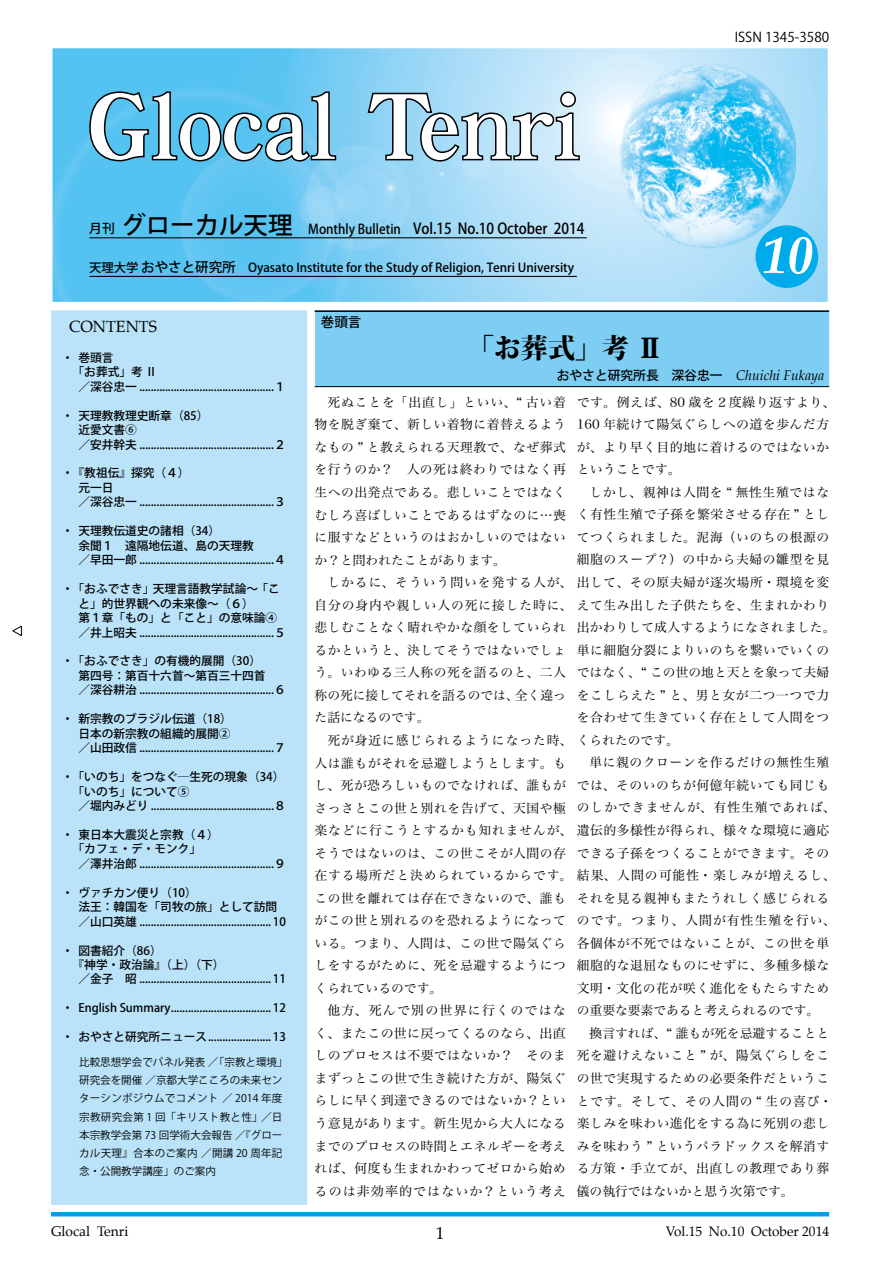
<style>
.page{position:relative;width:893px;height:1263px;background:#fff}
.page>*{position:absolute;margin:0;border:0;box-sizing:border-box;transform-origin:0 0}
.t1{font:italic 700 52.95px "Palatino";color:#fff}
.t2{font:800 27.15px "Koz Min Pro";color:#000}
.t3{font:500 24.45px "Koz Go Pro";color:#000}
.t4{font:16.95px "Palatino";color:#000}
.t5{font:15.9px "Palatino";color:#000}
.t6{font:13.8px "Palatino";color:#000}
.t7{font:500 13.5px "Koz Go Pro";color:#000}
.t8{font:13.5px "Palatino";color:#000}
.t9{font:13.5px "Koz Go Pro";color:#000}
.t10{font:12.75px/22.5px "Hira Min Pro W3";letter-spacing:.045em;color:#000;text-align:justify}
.t11{font:12.75px "Hira Min Pro W3";letter-spacing:.07em;color:#000}
.t12{font:12.75px/22.5px "Hira Min Pro W3";letter-spacing:.025em;color:#000}
.t13{font:12.75px "Hira Min Pro W3";color:#000}
.t14{font:12.75px "Hira Min Pro W3";letter-spacing:.075em;color:#000}
.t15{font:12.75px "Hira Min Pro W3";letter-spacing:.065em;color:#000}
.t16{font:500 12.75px "Koz Go Pro";color:#000}
.t17{font:12.75px "Hira Min Pro W3";letter-spacing:.015em;color:#000}
.t18{font:12.75px "Hira Min Pro W3";letter-spacing:.08em;color:#000}
.t19{font:12.75px "Hira Min Pro W3";letter-spacing:.085em;color:#000}
.t20{font:12.75px "Hira Min Pro W3";letter-spacing:.005em;color:#000}
.t21{font:500 12.3px "Koz Go Pro";color:#000}
.t22{font:500 11.7px/14.4px "Koz Go Pro";color:#000}
.t23{font:10.65px/18px "Koz Go Pro";color:#000}
.s1{font-size:12.75px}
.s2{font-size:15px}
.s3{font-size:13.5px}
.s4{font-weight:500}
.s5{font-family:"Palatino";font-weight:400;font-style:italic;font-size:13.8px}
</style>
<div class="page">
<img style="left:54px;top:50px;width:772px;height:250px">
<div style="left:51px;top:47px;width:778px;height:256px;border:2px solid #fff"></div>
<svg style="left:89px;top:91px;width:248px;height:71px"></svg>
<svg style="left:367px;top:91px;width:213px;height:71px"></svg>
<div style="left:315px;top:310px;width:514px;height:77px;background:#7ecef4"></div>
<hr style="left:315px;top:386px;width:514px;height:1px;background:#000">
<hr style="left:315px;top:310px;width:514px;height:2px;background:#000">
<div style="left:51px;top:310px;width:256px;height:895px;background:#bae3f9"></div>
<hr style="left:51px;top:1212px;width:778px;height:4px;background:#00a0e9">
<hr style="left:89px;top:237px;width:498px;height:1px;background:#000">
<hr style="left:89px;top:276px;width:488px;height:1px;background:#000">
<svg style="left:12px;top:625px;width:10px;height:11px"></svg>
<div style="left:755px;top:225px;width:63px;height:63px;background:#00abeb;border-radius:50%"></div>
<h3 class="t3" style="left:121px;top:209px;width:173px">グローカル天理</h3>
<p class="t7" style="left:89px;top:220px;width:497px"><span class="s1">月刊</span> 　　　　　　　　　　　　 　Monthly Bulletin　<span class="s2">Vol.15 No.10 October 2014</span></p>
<p class="t21" style="left:89px;top:259px;width:499px">天理大学 <span class="s3">おやさと研究所</span>　Oyasato Institute for the Study of Religion, Tenri University　</p>
<p class="t9" style="left:735px;top:28px;width:96px">ISSN 1345-3580</p>
<h1 class="t1" style="left:761px;top:213px;width:53px">10</h1>
<h3 class="t5" style="left:69px;top:314px;width:89px">CONTENTS</h3>
<p class="t22" style="left:62px;top:351px;width:65px">・巻頭言　</p>
<p class="t22" style="left:73px;top:365px;width:86px">「お葬式」考 Ⅱ</p>
<p class="t22" style="left:78px;top:380px;width:209px">／深谷忠一 ...............................................１</p>
<p class="t22" style="left:78px;top:409px;width:209px;text-indent:-17px">・天理教教理史断章（85）<br>近愛文書⑥<br>／安井幹夫 ...............................................２</p>
<p class="t22" style="left:78px;top:467px;width:209px;text-indent:-17px">・『教祖伝』探究（４）<br>元一日<br>／深谷忠一 ...............................................３</p>
<p class="t22" style="left:78px;top:524px;width:209px;text-indent:-17px">・天理教伝道史の諸相（34）<br>余聞１　遠隔地伝道、島の天理教<br>／早田一郎 ...............................................４</p>
<p class="t22" style="left:78px;top:582px;width:212px;text-indent:-17px">・「おふでさき」天理言語教学試論〜「こと」的世界観への未来像〜（６）<br>第１章「もの」と「こと」の意味論④　／井上昭夫 ...............................................５</p>
<p class="t22" style="left:78px;top:654px;width:209px;text-indent:-17px">・「おふでさき」の有機的展開（30）<br>第四号：第百十六首〜第百三十四首<br>／深谷耕治 ...............................................６</p>
<p class="t22" style="left:78px;top:712px;width:209px;text-indent:-17px">・新宗教のブラジル伝道（18）<br>日本の新宗教の組織的展開②<br>／山田政信 ...............................................７</p>
<p class="t22" style="left:62px;top:770px;width:224px">・「いのち」をつなぐ─生死の現象（34）</p>
<p class="t22" style="left:73px;top:785px;width:118px">「いのち」について⑤</p>
<p class="t22" style="left:78px;top:799px;width:209px">／堀内みどり ...........................................８</p>
<p class="t22" style="left:62px;top:828px;width:158px">・東日本大震災と宗教（４）</p>
<p class="t22" style="left:73px;top:842px;width:130px">「カフェ・デ・モンク」</p>
<p class="t22" style="left:78px;top:857px;width:209px">／澤井治郎 ...............................................９</p>
<p class="t22" style="left:78px;top:886px;width:209px;text-indent:-17px">・ヴァチカン便り（10）<br>法王：韓国を「司牧の旅」として訪問／山口英雄 .............................................. 10</p>
<p class="t22" style="left:62px;top:944px;width:101px">・図書紹介（86）</p>
<p class="t22" style="left:73px;top:958px;width:159px">『神学・政治論』（上）（下）　</p>
<p class="t22" style="left:78px;top:972px;width:209px">／金子　昭 .............................................. 11</p>
<p class="t22" style="left:62px;top:1001px;width:226px">・ English Summary................................... 12</p>
<p class="t22" style="left:62px;top:1030px;width:226px">・おやさと研究所ニュース...................... 13</p>
<p class="t23" style="left:79px;top:1054px;width:210px">比較思想学会でパネル発表 ／「宗教と環境」研究会を開催 ／京都大学こころの未来センターシンポジウムでコメント ／ 2014 年度宗教研究会第 1 回「キリスト教と性」<span class="s4">／</span>日本宗教学会第 73 回学術大会報告 ／『グローカル天理』合本のご案内 ／開講 20 周年記念・公開教学講座」のご案内</p>
<p class="t7" style="left:321px;top:314px;width:42px">巻頭言</p>
<h2 class="t2" style="left:467px;top:327px;width:198px">「お葬式」考 Ⅱ</h2>
<p class="t12" style="left:577px;top:389px;width:260px">です。例えば、80 歳を２度繰り返すより、<br>160 年続けて陽気ぐらしへの道を歩んだ方が、より早く目的地に着けるのではないかということです。</p>
<p class="t10" style="left:590px;top:480px;width:241px">しかし、親神は人間を “ 無性生殖ではな</p>
<p class="t10" style="left:577px;top:502px;width:254px">く有性生殖で子孫を繁栄させる存在 ” とし</p>
<p class="t10" style="left:577px;top:525px;width:254px">てつくられました。泥海（いのちの根源の</p>
<p class="t10" style="left:577px;top:547px;width:254px">細胞のスープ？）の中から夫婦の雛型を見</p>
<p class="t15" style="left:327px;top:571px;width:503px">しかるに、そういう問いを発する人が、出して、その原夫婦が逐次場所・環境を変</p>
<p class="t11" style="left:315px;top:594px;width:516px">自分の身内や親しい人の死に接した時に、えて生み出した子供たちを、生まれかわり</p>
<p class="t17" style="left:577px;top:616px;width:260px">出かわりして成人するようになされました。</p>
<p class="t10" style="left:577px;top:637px;width:254px">単に細胞分裂によりいのちを繋いでいくの</p>
<p class="t13" style="left:577px;top:661px;width:254px">ではなく、“ この世の地と天とを象って夫婦</p>
<p class="t10" style="left:577px;top:682px;width:254px">をこしらえた ” と、男と女が二つ一つで力</p>
<p class="t10" style="left:577px;top:705px;width:254px">を合わせて生きていく存在として人間をつ</p>
<p class="t14" style="left:327px;top:729px;width:353px">死が身近に感じられるようになった時、くられたのです。</p>
<p class="t10" style="left:590px;top:750px;width:241px">単に親のクローンを作るだけの無性生殖</p>
<p class="t10" style="left:577px;top:773px;width:254px">では、そのいのちが何億年続いても同じも</p>
<p class="t18" style="left:577px;top:797px;width:260px">のしかできませんが、有性生殖であれば、</p>
<p class="t11" style="left:315px;top:819px;width:516px">楽などに行こうとするかも知れませんが、遺伝的多様性が得られ、様々な環境に適応</p>
<p class="t10" style="left:577px;top:840px;width:254px">できる子孫をつくることができます。その</p>
<p class="t11" style="left:315px;top:864px;width:522px">在する場所だと決められているからです。結果、人間の可能性・楽しみが増えるし、</p>
<p class="t10" style="left:577px;top:885px;width:254px">それを見る親神もまたうれしく感じられる</p>
<p class="t19" style="left:577px;top:909px;width:260px">のです。つまり、人間が有性生殖を行い、</p>
<p class="t10" style="left:577px;top:930px;width:254px">各個体が不死ではないことが、この世を単</p>
<p class="t10" style="left:577px;top:953px;width:254px">細胞的な退屈なものにせずに、多種多様な</p>
<p class="t10" style="left:577px;top:975px;width:254px">文明・文化の花が咲く進化をもたらすため</p>
<p class="t13" style="left:577px;top:1000px;width:244px">の重要な要素であると考えられるのです。</p>
<p class="t20" style="left:590px;top:1022px;width:241px">換言すれば、“ 誰もが死を忌避することと</p>
<p class="t10" style="left:577px;top:1043px;width:254px">死を避けえないこと ” が、陽気ぐらしをこ</p>
<p class="t10" style="left:577px;top:1066px;width:254px">の世で実現するための必要条件だというこ</p>
<p class="t14" style="left:577px;top:1090px;width:257px">とです。そして、その人間の “ 生の喜び・</p>
<p class="t10" style="left:577px;top:1111px;width:254px">楽しみを味わい進化をする為に死別の悲し</p>
<p class="t10" style="left:577px;top:1133px;width:254px">みを味わう ” というパラドックスを解消す</p>
<p class="t10" style="left:577px;top:1156px;width:254px">る方策・手立てが、出直しの教理であり葬</p>
<p class="t13" style="left:577px;top:1180px;width:218px">儀の執行ではないかと思う次第です。</p>
<p class="t16" style="left:557px;top:367px;width:269px">おやさと研究所長　深谷忠一 <span class="s5">Chuichi Fukaya</span></p>
<p class="t10" style="left:315px;top:390px;width:253px;text-indent:13px">死ぬことを「出直し」といい、“ 古い着物を脱ぎ棄て、新しい着物に着替えるようなもの ” と教えられる天理教で、なぜ葬式を行うのか？　人の死は終わりではなく再生への出発点である。悲しいことではなくむしろ喜ばしいことであるはずなのに…喪に服すなどというのはおかしいのではないか？と問われたことがあります。</p>
<p class="t10" style="left:315px;top:615px;width:253px">悲しむことなく晴れやかな顔をしていられるかというと、決してそうではないでしょう。いわゆる三人称の死を語るのと、二人称の死に接してそれを語るのでは、全く違った話になるのです。</p>
<p class="t10" style="left:315px;top:750px;width:253px">人は誰もがそれを忌避しようとします。もし、死が恐ろしいものでなければ、誰もがさっさとこの世と別れを告げて、天国や極</p>
<p class="t10" style="left:315px;top:840px;width:253px">そうではないのは、この世こそが人間の存</p>
<p class="t10" style="left:315px;top:885px;width:253px">この世を離れては存在できないので、誰もがこの世と別れるのを恐れるようになっている。つまり、人間は、この世で陽気ぐらしをするがために、死を忌避するようにつくられているのです。</p>
<p class="t10" style="left:315px;top:998px;width:253px;text-indent:13px">他方、死んで別の世界に行くのではなく、またこの世に戻ってくるのなら、出直しのプロセスは不要ではないか？　そのままずっとこの世で生き続けた方が、陽気ぐらしに早く到達できるのではないか？という意見があります。新生児から大人になるまでのプロセスの時間とエネルギーを考えれば、何度も生まれかわってゼロから始めるのは非効率的ではないか？という考え</p>
<p class="t6" style="left:51px;top:1220px;width:79px">Glocal Tenri</p>
<h3 class="t4" style="left:436px;top:1219px;width:10px">1</h3>
<p class="t8" style="left:666px;top:1220px;width:165px">Vol.15 No.10 October 2014</p>
</div>
